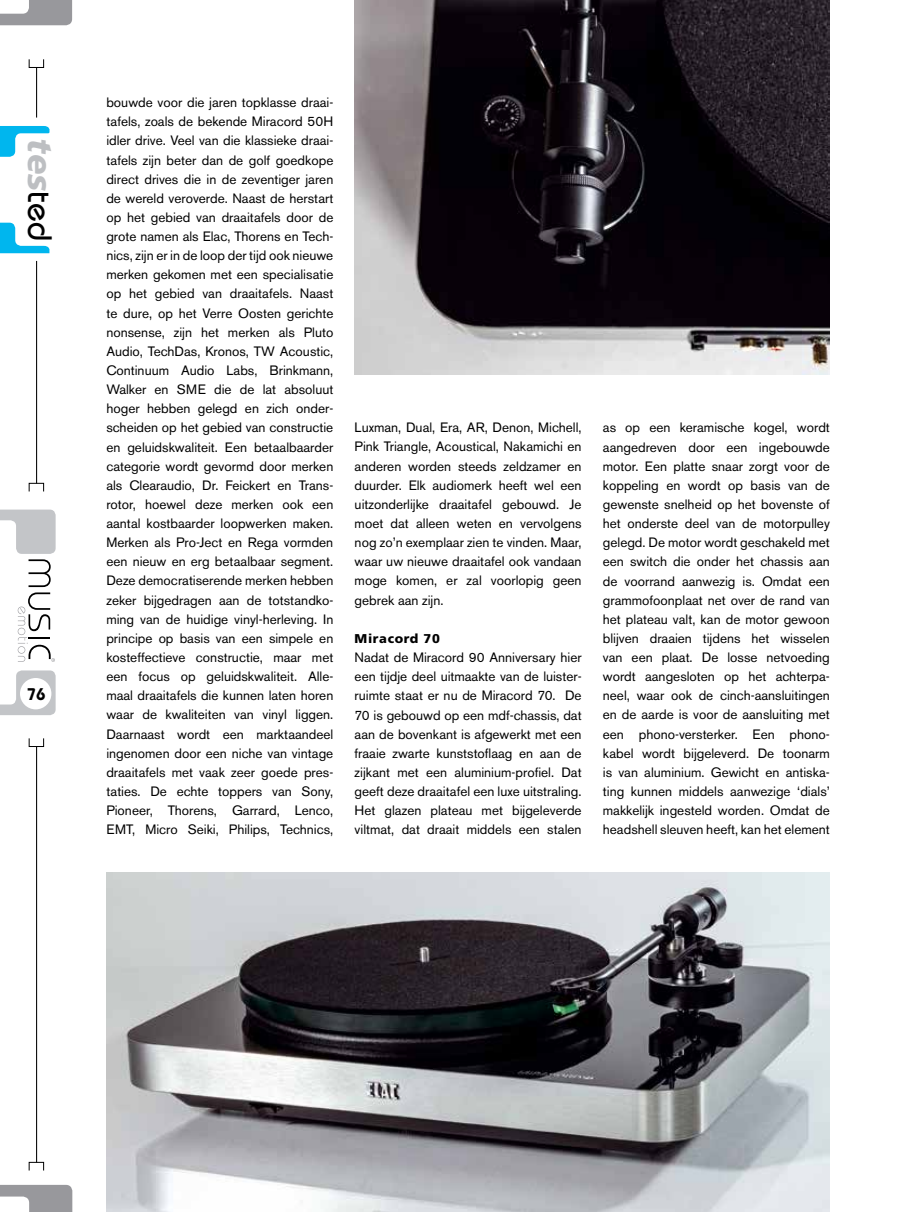
<style>
.page{position:relative;width:915px;height:1212px;background:#fff}
.page>*{position:absolute;margin:0;border:0;box-sizing:border-box;transform-origin:0 0}
.t1{font:italic 900 33.9px "Frutiger";color:#bdbfc2}
.t2{font:600 16.95px "Bauhaus";color:#000}
.t3{font:13.5px/19.2px "Akzidenz Grotesk BE";color:#000;text-align:justify}
.t4{font:900 12.75px "Frutiger";letter-spacing:.05em;color:#000}
.s1{font-family:"Bauhaus";font-weight:500;font-style:normal;color:#000}
</style>
<div class="page">
<img style="left:354px;top:0;width:475px;height:374px">
<img style="left:106px;top:873px;width:723px;height:339px">
<svg style="left:0;top:0;width:72px;height:25px"></svg>
<svg style="left:0;top:670px;width:56px;height:45px"></svg>
<svg style="left:0;top:1185px;width:72px;height:27px"></svg>
<hr style="left:36px;top:67px;width:1px;height:51px;background:#000">
<div style="left:29px;top:59px;width:15px;height:9px;border:1px solid #000"></div>
<hr style="left:36px;top:746px;width:1px;height:416px;background:#000">
<div style="left:29px;top:738px;width:15px;height:9px;border:1px solid #000"></div>
<div style="left:29px;top:1162px;width:15px;height:9px;border:1px solid #000"></div>
<div style="left:20px;top:678px;width:31px;height:31px;background:#fff;border-radius:50%"></div>
<div style="left:29px;top:483px;width:15px;height:9px;border:1px solid #000"></div>
<hr style="left:36px;top:261px;width:1px;height:222px;background:#000">
<svg style="left:0;top:223px;width:49px;height:30px"></svg>
<svg style="left:0;top:126px;width:49px;height:31px"></svg>
<svg style="left:0;top:510px;width:56px;height:152px"></svg>
<h1 class="t1" style="left:60px;top:138px;width:104px;rotate:90deg">tes<span class="s1">ted</span></h1>
<p class="t2" style="left:27px;top:684px;width:20px">76</p>
<p class="t3" style="left:106px;top:93px;width:228px">bouwde voor die jaren topklasse draai&shy;tafels, zoals de bekende Miracord 50H idler drive. Veel van die klassieke draai&shy;tafels zijn beter dan de golf goedkope direct drives die in de zeventiger jaren de wereld veroverde. Naast de herstart op het gebied van draaitafels door de grote namen als Elac, Thorens en Tech&shy;nics, zijn er in de loop der tijd ook nieuwe merken gekomen met een specialisatie op het gebied van draaitafels. Naast te dure, op het Verre Oosten gerichte nonsense, zijn het merken als Pluto Audio, TechDas, Kronos, TW Acoustic, Continuum Audio Labs, Brinkmann, Walker en SME die de lat absoluut hoger hebben gelegd en zich onder&shy;scheiden op het gebied van constructie en geluidskwaliteit. Een betaalbaarder categorie wordt gevormd door merken als Clearaudio, Dr. Feickert en Trans&shy;rotor, hoewel deze merken ook een aantal kostbaarder loopwerken maken.<br>Merken als Pro-Ject en Rega vormden een nieuw en erg betaalbaar segment.<br>Deze democratiserende merken hebben zeker bijgedragen aan de totstandko&shy;ming van de huidige vinyl-herleving. In principe op basis van een simpele en kosteffectieve constructie, maar met een focus op geluidskwaliteit. Alle&shy;maal draaitafels die kunnen laten horen waar de kwaliteiten van vinyl liggen.<br>Daarnaast wordt een marktaandeel ingenomen door een niche van vintage draaitafels met vaak zeer goede pres&shy;taties. De echte toppers van Sony, Pioneer, Thorens, Garrard, Lenco, EMT, Micro Seiki, Philips, Technics,</p>
<p class="t3" style="left:354px;top:418px;width:228px">Luxman, Dual, Era, AR, Denon, Michell, Pink Triangle, Acoustical, Nakamichi en anderen worden steeds zeldzamer en duurder. Elk audiomerk heeft wel een uitzonderlijke draaitafel gebouwd. Je moet dat alleen weten en vervolgens nog zo’n exemplaar zien te vinden. Maar, waar uw nieuwe draaitafel ook vandaan moge komen, er zal voorlopig geen gebrek aan zijn.</p>
<p class="t4" style="left:354px;top:631px;width:87px">Miracord 70</p>
<p class="t3" style="left:354px;top:648px;width:228px">Nadat de Miracord 90 Anniversary hier een tijdje deel uitmaakte van de luister&shy;ruimte staat er nu de Miracord 70. De 70 is gebouwd op een mdf-chassis, dat aan de bovenkant is afgewerkt met een fraaie zwarte kunststoflaag en aan de zijkant met een aluminium-profiel. Dat geeft deze draaitafel een luxe uitstraling.<br>Het glazen plateau met bijgeleverde viltmat, dat draait middels een stalen</p>
<p class="t3" style="left:602px;top:418px;width:228px">as op een keramische kogel, wordt aangedreven door een ingebouwde motor. Een platte snaar zorgt voor de koppeling en wordt op basis van de gewenste snelheid op het bovenste of het onderste deel van de motorpulley gelegd. De motor wordt geschakeld met een switch die onder het chassis aan de voorrand aanwezig is. Omdat een grammofoonplaat net over de rand van het plateau valt, kan de motor gewoon blijven draaien tijdens het wisselen van een plaat. De losse netvoeding wordt aangesloten op het achterpa&shy;neel, waar ook de cinch-aansluitingen en de aarde is voor de aansluiting met een phono-versterker. Een phono&shy;kabel wordt bijgeleverd. De toonarm is van aluminium. Gewicht en antiska&shy;ting kunnen middels aanwezige ‘dials’ makkelijk ingesteld worden. Omdat de headshell sleuven heeft, kan het element</p>
</div>
